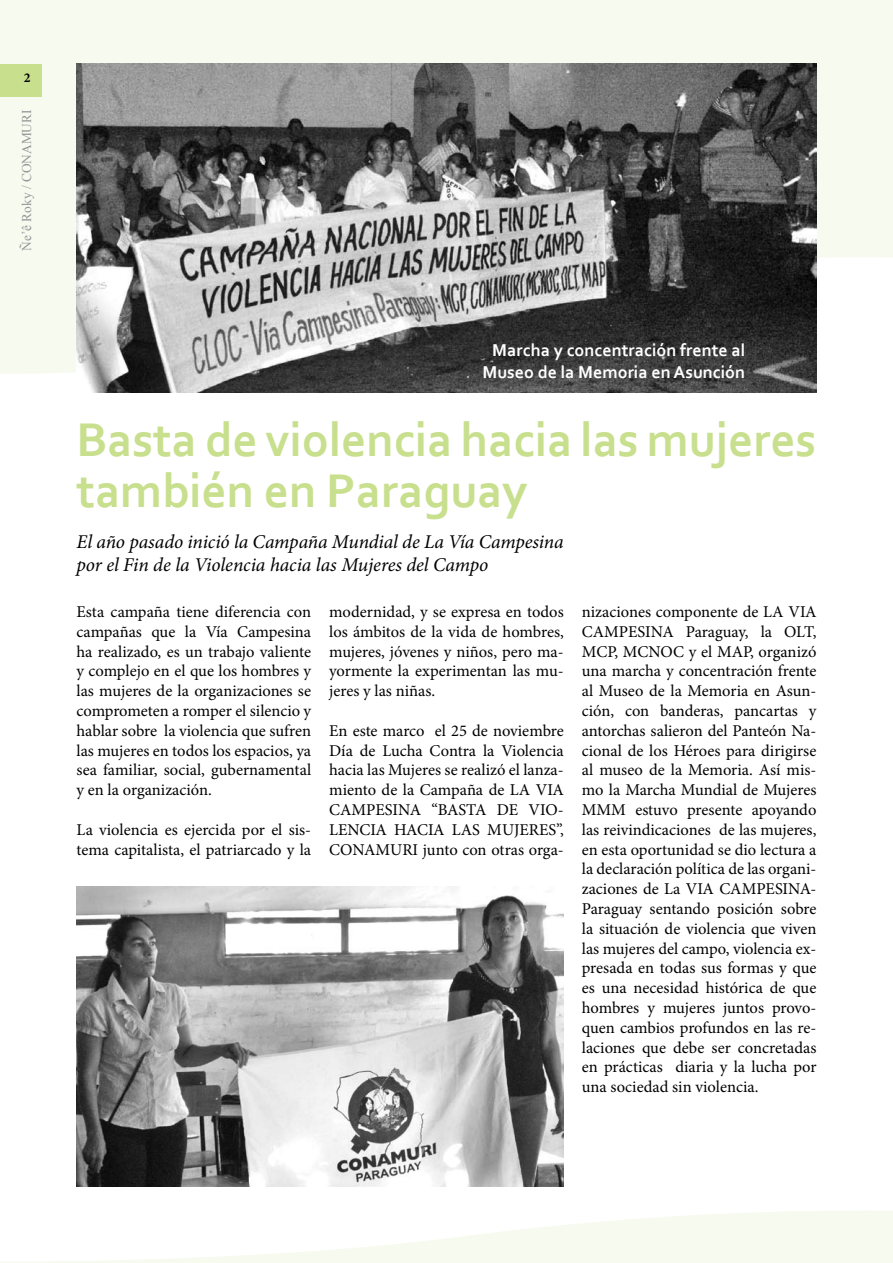
<style>
.page{position:relative;width:893px;height:1263px;background:#fff}
.page>*{position:absolute;margin:0;border:0;box-sizing:border-box;transform-origin:0 0}
.t1{font:700 49.5px/51px "Corbel";letter-spacing:-.005em;color:#c8df8e}
.t2{font:italic 19.5px/23.4px "Minion Pro";letter-spacing:-.005em;color:#000}
.t3{font:700 18px/22.5px "Corbel";color:#fff;text-align:center}
.t4{font:16.5px/19.8px "Minion Pro";color:#000;text-align:justify}
.t5{font:700 13.5px "Minion Pro";color:#000}
.t6{font:13.35px "Times New Roman";color:#939598}
</style>
<div class="page">
<svg style="left:0;top:0;width:892px;height:382px;background:#f6f8ed"></svg>
<svg style="left:0;top:1211px;width:892px;height:52px;fill:#f9fbf3"></svg>
<div style="left:0;top:64px;width:41px;height:32px;background:#c8df8e"></div>
<svg style="left:892px;top:0;width:1px;height:257px"></svg>
<svg style="left:892px;top:1211px;width:1px;height:52px"></svg>
<img style="left:77px;top:64px;width:739px;height:328px">
<img style="left:77px;top:886px;width:487px;height:300px">
<p class="t5" style="left:24px;top:69px;width:8px">2</p>
<p class="t6" style="left:18px;top:251px;width:143px;rotate:-90deg">Ñe’ê Roky / CONAMURI</p>
<p class="t3" style="left:483px;top:338px;width:264px">Marcha y concentración frente al<br>Museo de la Memoria en Asunción</p>
<h1 class="t1" style="left:77px;top:413px;width:742px">Basta de violencia hacia las mujeres también en Paraguay</h1>
<p class="t2" style="left:77px;top:530px;width:489px">El año pasado inició la Campaña Mundial de La Vía Campesina por el Fin de la Violencia hacia las Mujeres del Campo</p>
<p class="t4" style="left:77px;top:602px;width:236px">Esta campaña tiene diferencia con campañas que la Vía Campesina ha realizado, es un trabajo valiente y complejo en el que los hombres y las mujeres de la organizaciones se comprometen a romper el silencio y hablar sobre la violencia que sufren las mujeres en todos los espacios, ya sea familiar, social, gubernamental y en la organización.</p>
<p class="t4" style="left:77px;top:820px;width:236px">La violencia es ejercida por el sis&shy;tema capitalista, el patriarcado y la</p>
<p class="t4" style="left:329px;top:602px;width:236px">modernidad, y se expresa en todos los ámbitos de la vida de hombres, mujeres, jóvenes y niños, pero ma&shy;yormente la experimentan las mu&shy;jeres y las niñas.</p>
<p class="t4" style="left:329px;top:721px;width:236px">En este marco el 25 de noviembre Día de Lucha Contra la Violencia hacia las Mujeres se realizó el lanza&shy;miento de la Campaña de LA VIA CAMPESINA “BASTA DE VIO-LENCIA HACIA LAS MUJERES”, CONAMURI junto con otras orga-</p>
<p class="t4" style="left:582px;top:602px;width:236px">nizaciones componente de LA VIA CAMPESINA Paraguay, la OLT, MCP, MCNOC y el MAP, organizó una marcha y concentración frente al Museo de la Memoria en Asun&shy;ción, con banderas, pancartas y antorchas salieron del Panteón Na&shy;cional de los Héroes para dirigirse al museo de la Memoria. Así mis&shy;mo la Marcha Mundial de Mujeres MMM estuvo presente apoyando las reivindicaciones de las mujeres, en esta oportunidad se dio lectura a la declaración política de las organi&shy;zaciones de La VIA CAMPESINA-Paraguay sentando posición sobre la situación de violencia que viven las mujeres del campo, violencia ex&shy;presada en todas sus formas y que es una necesidad histórica de que hombres y mujeres juntos provo&shy;quen cambios profundos en las re&shy;laciones que debe ser concretadas en prácticas diaria y la lucha por una sociedad sin violencia.</p>
</div>
